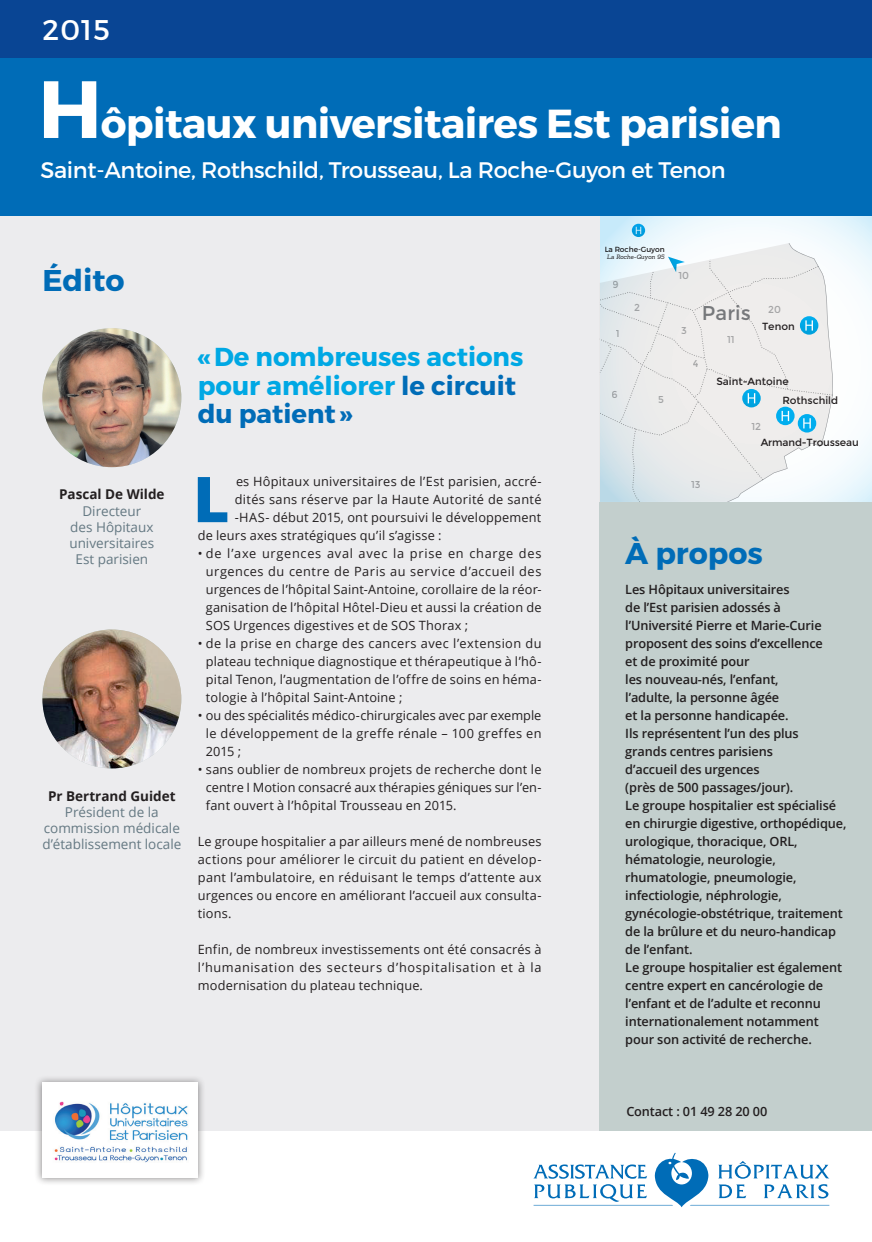
<style>
.page{position:relative;width:872px;height:1242px;background:#fff}
.page>*{position:absolute;margin:0;border:0;box-sizing:border-box;transform-origin:0 0}
.t1{font:800 63.15px "Open Sans";color:#006cb7}
.t2{font:700 40.5px "Montserrat";letter-spacing:-.015em;color:#fff}
.t3{font:700 30px "Montserrat";color:#006cb7}
.t4{font:28.5px "Montserrat";color:#fff}
.t5{font:700 25.95px/28.5px "Montserrat";color:#00a8e4}
.t6{font:22.5px "Montserrat";letter-spacing:-.015em;color:#fff}
.t7{font:19.95px "Montserrat";color:#76787b}
.t8{font:13.5px/16.2px "Open Sans";color:#647882;text-align:center}
.t9{font:700 13.5px "Open Sans";color:#231f20}
.t10{font:12.75px/18px "Open Sans";letter-spacing:.015em;color:#231f20;text-align:justify}
.t11{font:600 12.75px/18px "Open Sans";letter-spacing:-.01em;color:#231f20}
.t12{font:10.35px/19px "Montserrat";color:#231f20}
.t13{font:10.05px "Montserrat";color:#a5a5a6}
.t14{font:7.5px "Montserrat";color:#231f20}
.t15{font:italic 6.15px "Sanchez";letter-spacing:-.005em;color:#231f20}
.s1{font-size:81px}
.s2{color:#006cb7}
</style>
<div class="page">
<svg style="left:600px;top:216px;width:272px;height:286px"></svg>
<div style="left:0;top:216px;width:600px;height:914px;background:#ececee"></div>
<div style="left:600px;top:502px;width:272px;height:628px;background:#c3cfcd"></div>
<div style="left:0;top:0;width:872px;height:64px;background:#094594"></div>
<div style="left:0;top:58px;width:872px;height:158px;background:#006cb7"></div>
<svg style="left:533px;top:1152px;width:296px;height:55px"></svg>
<img style="left:42px;top:328px;width:139px;height:139px;border-radius:69px">
<img style="left:42px;top:629px;width:139px;height:139px;border-radius:69px">
<div style="left:34px;top:1074px;width:171px;height:112px;background:#231f20;opacity:.5"></div>
<div style="left:42px;top:1082px;width:156px;height:96px;background:#fff"></div>
<img style="left:54px;top:1101px;width:134px;height:62px">
<svg style="left:600px;top:221px;width:233px;height:281px"></svg>
<h3 class="t4" style="left:43px;top:13px;width:69px">2015</h3>
<h2 class="t2" style="left:38px;top:98px;width:745px"><span class="s1">H</span>ôpitaux universitaires Est parisien</h2>
<h3 class="t6" style="left:40px;top:156px;width:687px">Saint-Antoine, Rothschild, Trousseau, La Roche-Guyon et Tenon</h3>
<h3 class="t3" style="left:42px;top:262px;width:84px">Édito</h3>
<h3 class="t5" style="left:198px;top:343px;width:327px">«De nombreuses actions pour améliorer <span class="s2">le circuit du patient»</span></h3>
<p class="t9" style="left:59px;top:485px;width:107px">Pascal De Wilde</p>
<p class="t8" style="left:69px;top:502px;width:86px">Directeur<br>des Hôpitaux universitaires<br>Est parisien</p>
<p class="t9" style="left:48px;top:786px;width:129px">Pr Bertrand Guidet</p>
<p class="t8" style="left:42px;top:803px;width:140px">Président de la commission médicale d’établissement locale</p>
<h1 class="t1" style="left:193px;top:451px;width:38px">L</h1>
<p class="t10" style="left:236px;top:472px;width:307px">es Hôpitaux universitaires de l’Est parisien, accré-</p>
<p class="t10" style="left:235px;top:490px;width:308px">dités sans réserve par la Haute Autorité de santé</p>
<p class="t10" style="left:235px;top:508px;width:308px">-HAS- début 2015, ont poursuivi le développement</p>
<p class="t10" style="left:198px;top:526px;width:245px">de leurs axes stratégiques qu’il s’agisse :</p>
<p class="t10" style="left:206px;top:544px;width:337px;text-indent:-8px">• de l’axe urgences aval avec la prise en charge des urgences du centre de Paris au service d’accueil des urgences de l’hôpital Saint-Antoine, corollaire de la réor&shy;ganisation de l’hôpital Hôtel-Dieu et aussi la création de SOS Urgences digestives et de SOS Thorax ;</p>
<p class="t10" style="left:206px;top:634px;width:337px;text-indent:-8px">• de la prise en charge des cancers avec l’extension du plateau technique diagnostique et thérapeutique à l’hô&shy;pital Tenon, l’augmentation de l’offre de soins en héma&shy;tologie à l’hôpital Saint-Antoine ;</p>
<p class="t10" style="left:206px;top:706px;width:337px;text-indent:-8px">• ou des spécialités médico-chirurgicales avec par exemple le développement de la greffe rénale – 100 greffes en 2015 ;</p>
<p class="t10" style="left:206px;top:760px;width:337px;text-indent:-8px">• sans oublier de nombreux projets de recherche dont le centre I Motion consacré aux thérapies géniques sur l’en&shy;fant ouvert à l’hôpital Trousseau en 2015.</p>
<p class="t10" style="left:198px;top:832px;width:345px">Le groupe hospitalier a par ailleurs mené de nombreuses actions pour améliorer le circuit du patient en dévelop&shy;pant l’ambulatoire, en réduisant le temps d’attente aux urgences ou encore en améliorant l’accueil aux consulta&shy;tions.</p>
<p class="t10" style="left:198px;top:940px;width:345px">Enfin, de nombreux investissements ont été consacrés à l’humanisation des secteurs d’hospitalisation et à la modernisation du plateau technique.</p>
<p class="t14" style="left:604px;top:245px;width:62px">La Roche-Guyon</p>
<p class="t15" style="left:606px;top:253px;width:59px">La Roche-Guyon 95</p>
<p class="t13" style="left:612px;top:279px;width:8px">9</p>
<p class="t13" style="left:616px;top:328px;width:5px">1</p>
<p class="t13" style="left:634px;top:301px;width:7px">2</p>
<p class="t13" style="left:611px;top:388px;width:8px">6</p>
<p class="t13" style="left:658px;top:393px;width:7px">5</p>
<p class="t13" style="left:678px;top:270px;width:12px">10</p>
<p class="t13" style="left:681px;top:324px;width:7px">3</p>
<h3 class="t7" style="left:702px;top:302px;width:50px">Paris</h3>
<p class="t13" style="left:727px;top:333px;width:9px">11</p>
<p class="t13" style="left:693px;top:357px;width:7px">4</p>
<p class="t13" style="left:768px;top:303px;width:14px">20</p>
<p class="t12" style="left:762px;top:317px;width:34px">Tenon</p>
<p class="t12" style="left:782px;top:372px;width:57px;text-indent:-66px">Saint-Antoine<br>Rothschild</p>
<p class="t12" style="left:760px;top:433px;width:100px">Armand-Trousseau</p>
<p class="t13" style="left:751px;top:421px;width:11px">12</p>
<p class="t13" style="left:691px;top:478px;width:11px">13</p>
<h3 class="t3" style="left:625px;top:534px;width:139px">À propos</h3>
<p class="t11" style="left:625px;top:580px;width:223px">Les Hôpitaux universitaires<br>de l’Est parisien adossés à l’Université Pierre et Marie-Curie proposent des soins d’excellence<br>et de proximité pour<br>les nouveau-nés, l’enfant,<br>l’adulte, la personne âgée<br>et la personne handicapée.<br>Ils représentent l’un des plus<br>grands centres parisiens<br>d’accueil des urgences<br>(près de 500 passages/jour).<br>Le groupe hospitalier est spécialisé en chirurgie digestive, orthopédique, urologique, thoracique, ORL, hématologie, neurologie, rhumatologie, pneumologie, infectiologie, néphrologie, gynécologie-obstétrique, traitement de la brûlure et du neuro-handicap de l’enfant.<br>Le groupe hospitalier est également centre expert en cancérologie de l’enfant et de l’adulte et reconnu internationalement notamment pour son activité de recherche.</p>
<p class="t11" style="left:626px;top:1102px;width:142px">Contact : 01 49 28 20 00</p>
</div>
